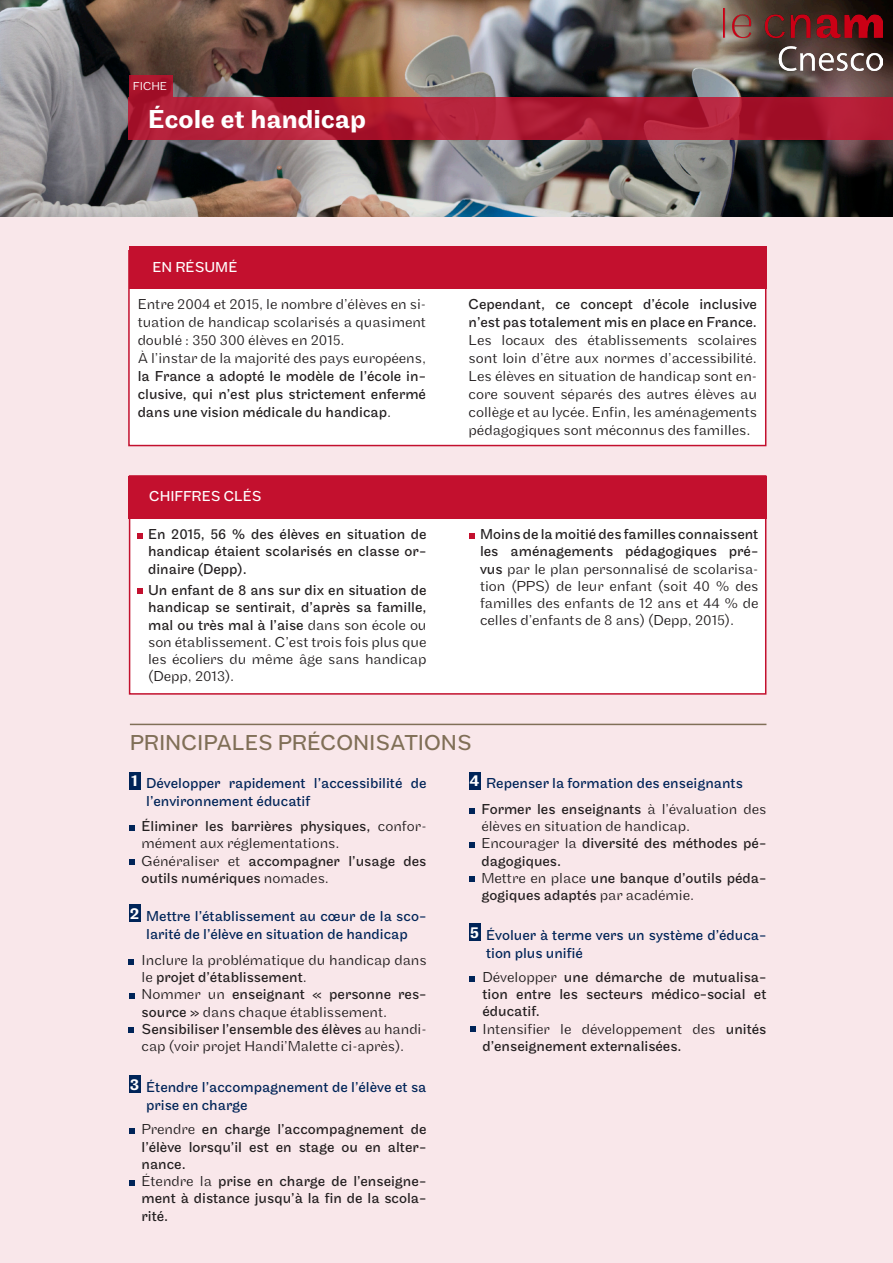
<style>
.page{position:relative;width:893px;height:1263px;background:#f9e7ea}
.page>*{position:absolute;margin:0;border:0;box-sizing:border-box;transform-origin:0 0}
.t1{font:500 27px "Maple";color:#fff}
.t2{font:22.5px "Maple";color:#806f57}
.t3{font:500 16.5px "Maple";color:#fff}
.t4{font:300 15px/17.2px "Maple";color:#231f20}
.t5{font:15px/17.2px "Maple";color:#231f20;text-align:justify}
.t6{font:15px/18px "Maple";color:#002458}
.t7{font:15px "Maple";color:#fff}
.t8{font:300 12px "Maple";color:#fff}
.s1{font-weight:300}
.s2{font-weight:400}
</style>
<div class="page">
<img style="left:0;top:0;width:893px;height:216px">
<div style="left:128px;top:250px;width:638px;height:196px;background:#fff;border:2px solid #c3102e"></div>
<svg style="left:129px;top:97px;width:764px;height:43px;background:#ae1b33"></svg>
<div style="left:129px;top:247px;width:637px;height:42px;background:#c3102e"></div>
<div style="left:129px;top:475px;width:637px;height:220px;background:#fff;border:2px solid #c3102e"></div>
<div style="left:128px;top:476px;width:638px;height:43px;background:#c3102e"></div>
<svg style="left:137px;top:533px;width:6px;height:5px"></svg>
<hr style="left:130px;top:724px;width:636px;height:1px;background:#806f57">
<div style="left:129px;top:772px;width:11px;height:17px;background:#002458"></div>
<svg style="left:129px;top:825px;width:6px;height:5px"></svg>
<svg style="left:137px;top:588px;width:6px;height:6px"></svg>
<svg style="left:469px;top:533px;width:6px;height:5px"></svg>
<div style="left:129px;top:905px;width:11px;height:17px;background:#002458"></div>
<svg style="left:129px;top:959px;width:5px;height:6px"></svg>
<svg style="left:129px;top:859px;width:6px;height:6px"></svg>
<svg style="left:129px;top:1027px;width:5px;height:6px"></svg>
<svg style="left:129px;top:994px;width:6px;height:5px"></svg>
<div style="left:129px;top:1075px;width:11px;height:17px;background:#002458"></div>
<svg style="left:129px;top:1128px;width:6px;height:6px"></svg>
<svg style="left:129px;top:1180px;width:6px;height:5px"></svg>
<div style="left:469px;top:772px;width:11px;height:17px;background:#002458"></div>
<svg style="left:469px;top:808px;width:5px;height:5px"></svg>
<div style="left:469px;top:924px;width:11px;height:17px;background:#002458"></div>
<svg style="left:470px;top:976px;width:5px;height:6px"></svg>
<svg style="left:469px;top:842px;width:6px;height:6px"></svg>
<svg style="left:470px;top:1026px;width:6px;height:6px"></svg>
<svg style="left:469px;top:876px;width:6px;height:6px"></svg>
<div style="left:129px;top:76px;width:43px;height:21px;background:#a61229"></div>
<img style="left:723px;top:9px;width:159px;height:62px">
<p class="t8" style="left:133px;top:79px;width:36px">FICHE</p>
<p class="t1" style="left:148px;top:103px;width:219px">École et handicap</p>
<p class="t7" style="left:152px;top:258px;width:87px">EN RÉSUMÉ</p>
<p class="t4" style="left:138px;top:295px;width:290px;line-height:18px;text-align:justify">Entre 2004 et 2015, le nombre d’élèves en si&shy;tuation de handicap scolarisés a quasiment doublé : 350 300 élèves en 2015.</p>
<p class="t5" style="left:138px;top:349px;width:290px;line-height:18px"><span class="s1">À l’instar de la majorité des pays européens, </span>la France a adopté le modèle de l’école in&shy;clusive, qui n’est plus strictement enfermé dans une vision médicale du handicap<span class="s1">.</span></p>
<p class="t7" style="left:149px;top:488px;width:114px">CHIFFRES CLÉS</p>
<p class="t5" style="left:148px;top:526px;width:280px">En 2015, 56 % des élèves en situation de handicap étaient scolarisés en classe or&shy;dinaire (Depp).</p>
<p class="t4" style="left:148px;top:581px;width:280px;text-align:justify"><span class="s2">Un enfant de 8 ans sur dix en situation de handicap se sentirait, d’après sa famille, mal ou très mal à l’aise</span> dans son école ou son établissement. C’est trois fois plus que les écoliers du même âge sans handicap (Depp, 2013).</p>
<p class="t4" style="left:469px;top:295px;width:290px;line-height:18px;text-align:justify"><span class="s2">Cependant, ce concept d’école inclusive n’est pas totalement mis en place en France.<br></span>Les locaux des établissements scolaires sont loin d’être aux normes d’accessibilité.<br>Les élèves en situation de handicap sont en&shy;core souvent séparés des autres élèves au collège et au lycée. Enfin, les aménagements pédagogiques sont méconnus des familles.</p>
<p class="t4" style="left:480px;top:525px;width:280px;text-align:justify"><span class="s2">Moins de la moitié des familles connaissent les aménagements pédagogiques pré&shy;vus</span> par le plan personnalisé de scolarisa&shy;tion (PPS) de leur enfant (soit 40 % des familles des enfants de 12 ans et 44 % de celles d’enfants de 8 ans) (Depp, 2015).</p>
<p class="t2" style="left:130px;top:730px;width:343px">PRINCIPALES PRÉCONISATIONS</p>
<p class="t3" style="left:132px;top:771px;width:8px">1</p>
<p class="t6" style="left:146px;top:775px;width:282px">Développer rapidement l’accessibilité de l’environnement éducatif</p>
<p class="t4" style="left:141px;top:817px;width:286px"><span class="s2">Éliminer les barrières physiques,</span> confor&shy;mément aux réglementations.</p>
<p class="t5" style="left:141px;top:852px;width:286px"><span class="s1">Généraliser et</span> accompagner l’usage des outils numériques <span class="s1">nomades.</span></p>
<p class="t3" style="left:470px;top:771px;width:11px">4</p>
<p class="t6" style="left:486px;top:775px;width:258px">Repenser la formation des enseignants</p>
<p class="t4" style="left:481px;top:800px;width:286px"><span class="s2">Former les enseignants</span> à l’évaluation des élèves en situation de handicap.</p>
<p class="t5" style="left:481px;top:835px;width:286px"><span class="s1">Encourager la</span> diversité des méthodes pé&shy;dagogiques.</p>
<p class="t5" style="left:481px;top:870px;width:286px"><span class="s1">Mettre en place</span> une banque d’outils péda&shy;gogiques adaptés <span class="s1">par académie.</span></p>
<p class="t3" style="left:470px;top:923px;width:11px">5</p>
<p class="t6" style="left:486px;top:927px;width:282px">Évoluer à terme vers un système d’éduca&shy;tion plus unifié</p>
<p class="t5" style="left:482px;top:969px;width:285px"><span class="s1">Développer</span> une démarche de mutualisa&shy;tion entre les secteurs médico-social et éducatif.</p>
<p class="t5" style="left:482px;top:1020px;width:285px"><span class="s1">Intensifier le développement des</span> unités d’enseignement externalisées.</p>
<p class="t3" style="left:130px;top:904px;width:11px">2</p>
<p class="t6" style="left:146px;top:907px;width:282px">Mettre l’établissement au cœur de la sco&shy;larité de l’élève en situation de handicap</p>
<p class="t4" style="left:142px;top:951px;width:287px">Inclure la problématique du handicap dans le <span class="s2">projet d’établissement</span>.</p>
<p class="t4" style="left:142px;top:986px;width:286px">Nommer un <span class="s2">enseignant « personne res&shy;source »</span> dans chaque établissement.</p>
<p class="t4" style="left:142px;top:1020px;width:286px"><span class="s2">Sensibiliser l’ensemble des élèves</span> au handi&shy;cap (voir projet Handi’Malette ci-après).</p>
<p class="t3" style="left:130px;top:1075px;width:11px">3</p>
<p class="t6" style="left:146px;top:1078px;width:282px">Étendre l’accompagnement de l’élève et sa prise en charge</p>
<p class="t5" style="left:141px;top:1121px;width:286px"><span class="s1">Prendre</span> en charge l’accompagnement de l’élève lorsqu’il est en stage ou en alter&shy;nance.</p>
<p class="t5" style="left:141px;top:1173px;width:286px"><span class="s1">Étendre la</span> prise en charge de l’enseigne&shy;ment à distance jusqu’à la fin de la scola&shy;rité.</p>
</div>
